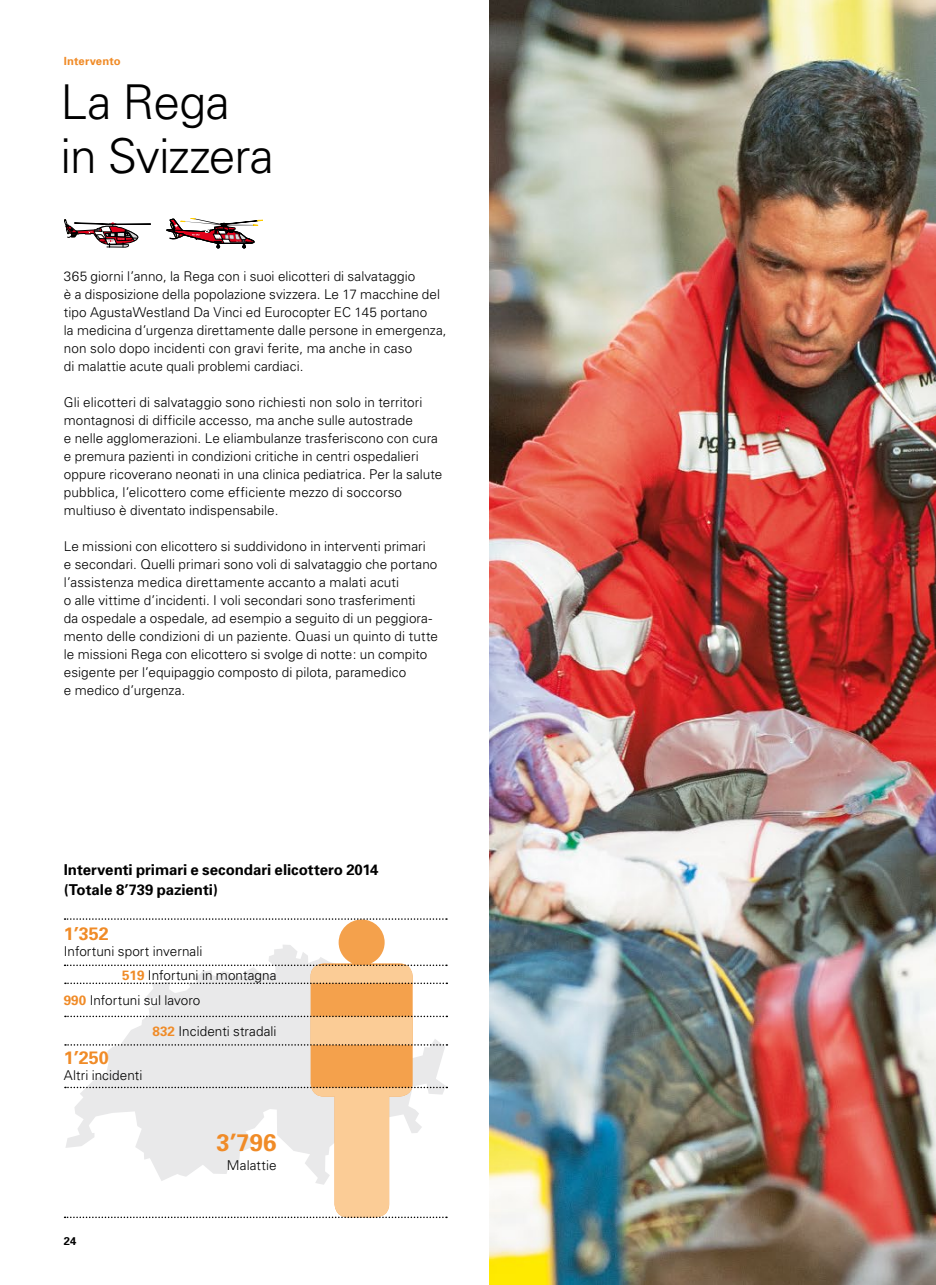
<style>
.page{position:relative;width:936px;height:1285px;background:#fff}
.page>*{position:absolute;margin:0;border:0;box-sizing:border-box;transform-origin:0 0}
.t1{font:300 48px/54px "Univers";letter-spacing:-.02em;color:#000}
.t2{font:700 24px "Univers";color:#f08b27}
.t3{font:700 18px "Univers";color:#f08b27}
.t4{font:700 15px "Univers";letter-spacing:-.005em;color:#000}
.t5{font:300 13.5px/18px "Univers";letter-spacing:.005em;color:#000}
.t6{font:700 11.25px "Univers";letter-spacing:.015em;color:#f08b27}
.t7{font:700 11.25px "Univers";color:#000}
.s1{font-weight:700;color:#f08b27}
</style>
<div class="page">
<img style="left:489px;top:0;width:446px;height:1284px">
<svg style="left:167px;top:218px;width:96px;height:30px"></svg>
<svg style="left:64px;top:219px;width:87px;height:28px"></svg>
<svg style="left:65px;top:918px;width:382px;height:299px"></svg>
<h2 class="t6" style="left:64px;top:54px;width:58px">Intervento</h2>
<h3 class="t1" style="left:61px;top:75px;width:215px">La Rega in Svizzera</h3>
<p class="t5" style="left:64px;top:267px;width:384px">365 giorni l’anno, la Rega con i suoi elicotteri di salvataggio<br>è a disposizione della popolazione svizzera. Le 17 macchine del tipo AgustaWestland Da Vinci ed Eurocopter EC 145 portano<br>la medicina d’urgenza direttamente dalle persone in emergenza, non solo dopo incidenti con gravi ferite, ma anche in caso<br>di malattie acute quali problemi cardiaci.</p>
<p class="t5" style="left:64px;top:393px;width:380px">Gli elicotteri di salvataggio sono richiesti non solo in territori montagnosi di difficile accesso, ma anche sulle autostrade<br>e nelle agglomerazioni. Le eliambulanze trasferiscono con cura e premura pazienti in condizioni critiche in centri ospedalieri oppure ricoverano neonati in una clinica pediatrica. Per la salute pubblica, l’elicottero come efficiente mezzo di soccorso multiuso è diventato indispensabile.</p>
<p class="t5" style="left:64px;top:537px;width:376px">Le missioni con elicottero si suddividono in interventi primari<br>e secondari. Quelli primari sono voli di salvataggio che portano l’assistenza medica direttamente accanto a malati acuti<br>o alle vittime d’incidenti. I voli secondari sono trasferimenti<br>da ospedale a ospedale, ad esempio a seguito di un peggiora&shy;mento delle condizioni di un paziente. Quasi un quinto di tutte le missioni Rega con elicottero si svolge di notte: un compito esigente per l’equipaggio composto di pilota, paramedico<br>e medico d’urgenza.</p>
<h4 class="t4" style="left:64px;top:860px;width:316px">Interventi primari e secondari elicottero 2014</h4>
<p class="t4" style="left:64px;top:880px;width:156px">(Totale 8’739 pazienti)</p>
<p class="t3" style="left:64px;top:922px;width:47px">1’352</p>
<p class="t5" style="left:64px;top:942px;width:140px">Infortuni sport invernali</p>
<p class="t5" style="left:122px;top:965px;width:156px"><span class="s1">519</span> Infortuni in montagna</p>
<p class="t5" style="left:64px;top:990px;width:138px"><span class="s1">990</span> Infortuni sul lavoro</p>
<p class="t5" style="left:152px;top:1021px;width:125px"><span class="s1">832</span> Incidenti stradali</p>
<p class="t3" style="left:64px;top:1046px;width:47px">1’250</p>
<p class="t5" style="left:64px;top:1066px;width:80px">Altri incidenti</p>
<p class="t7" style="left:64px;top:1233px;width:14px">24</p>
<p class="t2" style="left:216px;top:1128px;width:62px">3’796</p>
<p class="t5" style="left:227px;top:1156px;width:51px">Malattie</p>
</div>
